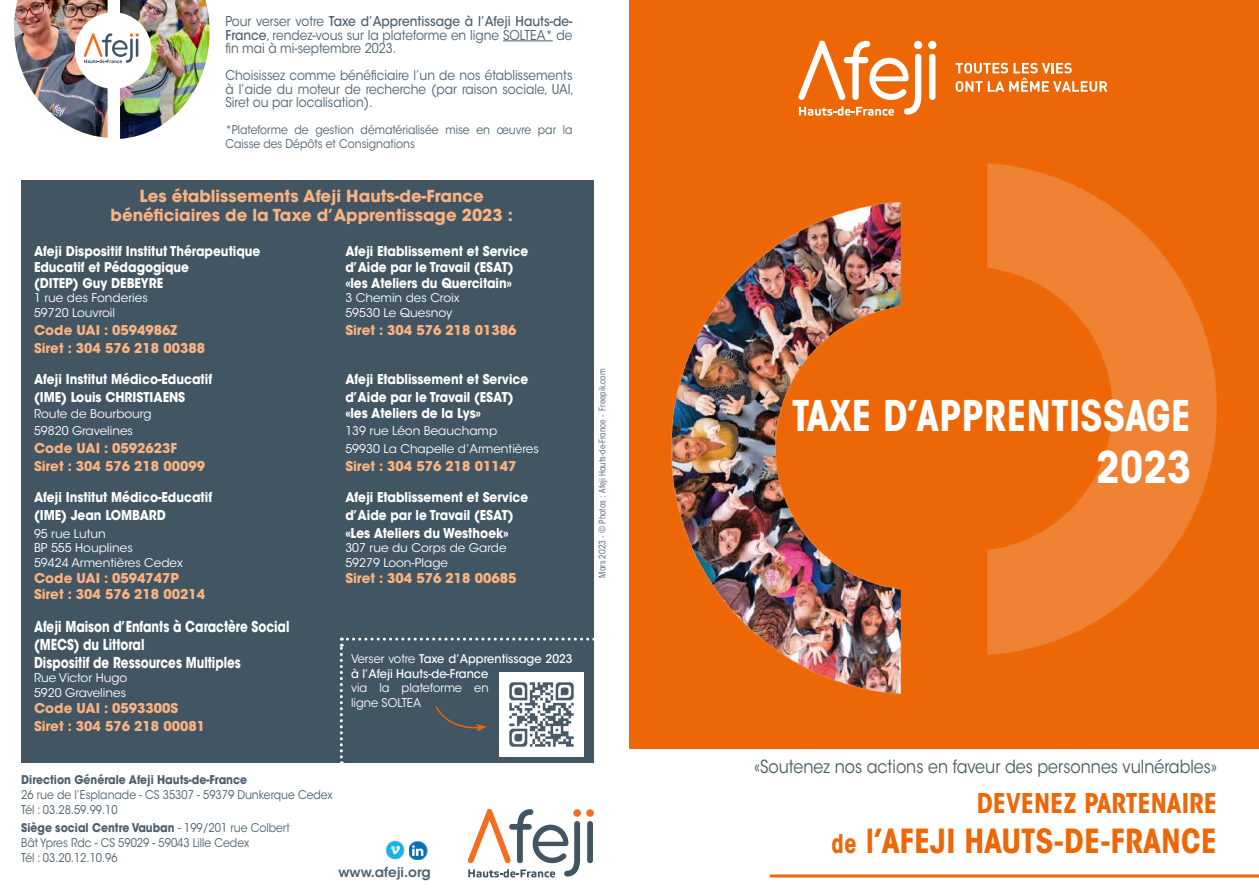
<style>
.page{position:relative;width:1259px;height:893px;background:#fff}
.page>*{position:absolute;margin:0;border:0;box-sizing:border-box;transform-origin:0 0}
.t1{font:700 condensed 43.5px "ITC Avant Garde Std";color:#fff}
.t2{font:700 condensed 42px "ITC Avant Garde Std";color:#fff;scale:.96 1}
.t3{font:700 condensed 33px "ITC Avant Garde Std";color:#ed6707}
.t4{font:700 condensed 27px "ITC Avant Garde Std";color:#ed6707}
.t5{font:18px "ITC Avant Garde Std";color:#485966;scale:.88 1}
.t6{font:700 16.5px/19.8px "ITC Avant Garde Std";color:#f9b281;text-align:center}
.t7{font:700 15px/18px "ITC Avant Garde Std";color:#fff;scale:.8 1}
.t8{font:700 13.5px "ITC Avant Garde Std";color:#fff;scale:.9 1}
.t9{font:13.5px/13.5px "ITC Avant Garde Std";color:#4b5f6f;text-align:justify;scale:.9 1}
.t10{font:700 13.5px/18px "ITC Avant Garde Std";color:#f9b281}
.t11{font:600 13.5px "ITC Avant Garde Std";color:#4b5f6f}
.t12{font:12px/14.4px "ITC Avant Garde Std";color:#fff}
.t13{font:12px/15px "ITC Avant Garde Std";color:#4b5f6f;scale:.9 1}
.t14{font:500 12px/14.4px "ITC Avant Garde Std";color:#fff;scale:.95 1}
.t15{font:700 12px "ITC Avant Garde Std";color:#4b5f6f;scale:.9 1}
.t16{font:12px/14.4px "ITC Avant Garde Std";color:#fff;scale:.95 1}
.t17{font:condensed 9px "ITC Avant Garde Std";color:#4b5f6f}
.s1{font-weight:500}
.s2{font-weight:400}
.s3{font-weight:700}
.s4{font-size:25.5px}
</style>
<div class="page">
<hr style="left:503px;top:41px;width:50px;height:1px;background:#4b5f6f">
<div style="left:21px;top:180px;width:573px;height:582px;background:#425563"></div>
<img style="left:14px;top:0;width:94px;height:138px">
<img style="left:120px;top:0;width:90px;height:139px">
<div style="left:75px;top:12px;width:76px;height:77px;background:#fff;border-radius:50%"></div>
<svg style="left:84px;top:33px;width:55px;height:30px"></svg>
<div style="left:587px;top:821px;width:6px;height:42px;background:#425563;border-radius:3px"></div>
<div style="left:586px;top:809px;width:8px;height:8px;background:#f36e21;border-radius:50%"></div>
<svg style="left:467px;top:809px;width:113px;height:68px"></svg>
<div style="left:629px;top:0;width:630px;height:748px;background:#ed6707"></div>
<img style="left:671px;top:164px;width:546px;height:529px">
<div style="left:914px;top:41px;width:8px;height:8px;background:#fefaf7;border-radius:50%"></div>
<div style="left:929px;top:54px;width:6px;height:46px;background:#fff;border-radius:3px"></div>
<div style="left:928px;top:41px;width:8px;height:8px;background:#fff;border-radius:50%"></div>
<svg style="left:798px;top:40px;width:123px;height:76px"></svg>
<svg style="left:955px;top:63px;width:152px;height:29px"></svg>
<hr style="left:770px;top:874px;width:489px;height:3px;background:#ed6707">
<svg style="left:340px;top:638px;width:254px;height:125px"></svg>
<img style="left:410px;top:841px;width:18px;height:18px">
<img style="left:385px;top:840px;width:25px;height:20px">
<p class="t9" style="left:225px;top:15px;width:387px">Pour verser votre <span class="s1">Taxe d’Apprentissage à l’Afeji Hauts-de-France</span>, rendez-vous sur la plateforme en ligne SOLTEA* de fin mai à mi-septembre 2023.</p>
<p class="t9" style="left:225px;top:69px;width:389px">Choisissez comme bénéficiaire l’un de nos établissements à l’aide du moteur de recherche (par raison sociale, UAI, Siret ou par localisation).</p>
<p class="t13" style="left:225px;top:123px;width:387px;line-height:13.5px">*Plateforme de gestion dématérialisée mise en œuvre par la<br>Caisse des Dépôts et Consignations</p>
<p class="t6" style="left:111px;top:186px;width:404px">Les établissements Afeji Hauts-de-France bénéficiaires de la Taxe d’Apprentissage 2023 :</p>
<p class="t8" style="left:34px;top:242px;width:253px">Afeji Dispositif Institut Thérapeutique</p>
<p class="t8" style="left:345px;top:242px;width:205px">Afeji Etablissement et Service</p>
<p class="t8" style="left:34px;top:258px;width:174px">Educatif et Pédagogique</p>
<p class="t8" style="left:345px;top:258px;width:188px">d’Aide par le Travail (ESAT)</p>
<p class="t8" style="left:34px;top:274px;width:145px">(DITEP) Guy DEBEYRE</p>
<p class="t8" style="left:345px;top:274px;width:187px">«les Ateliers du Quercitain»</p>
<p class="t12" style="left:34px;top:291px;width:115px">1 rue des Fonderies</p>
<p class="t12" style="left:345px;top:291px;width:116px">3 Chemin des Croix</p>
<p class="t12" style="left:34px;top:305px;width:83px">59720 Louvroil</p>
<p class="t12" style="left:345px;top:305px;width:108px">59530 Le Quesnoy</p>
<p class="t10" style="left:34px;top:321px;width:145px">Code UAI : 0594986Z</p>
<p class="t10" style="left:345px;top:321px;width:173px">Siret : 304 576 218 01386</p>
<p class="t10" style="left:34px;top:339px;width:173px">Siret : 304 576 218 00388</p>
<p class="t8" style="left:34px;top:370px;width:199px">Afeji Institut Médico-Educatif</p>
<p class="t8" style="left:345px;top:370px;width:205px">Afeji Etablissement et Service</p>
<p class="t8" style="left:34px;top:388px;width:170px">(IME) Louis CHRISTIAENS</p>
<p class="t8" style="left:345px;top:388px;width:188px">d’Aide par le Travail (ESAT)</p>
<p class="t12" style="left:34px;top:407px;width:119px">Route de Bourbourg</p>
<p class="t8" style="left:345px;top:405px;width:152px">«les Ateliers de la Lys»</p>
<p class="t12" style="left:34px;top:423px;width:100px">59820 Gravelines</p>
<p class="t12" style="left:345px;top:423px;width:153px">139 rue Léon Beauchamp</p>
<p class="t10" style="left:34px;top:438px;width:145px">Code UAI : 0592623F</p>
<p class="t12" style="left:345px;top:441px;width:195px">59930 La Chapelle d’Armentières</p>
<p class="t10" style="left:34px;top:456px;width:173px">Siret : 304 576 218 00099</p>
<p class="t10" style="left:345px;top:456px;width:173px">Siret : 304 576 218 01147</p>
<p class="t8" style="left:34px;top:488px;width:199px">Afeji Institut Médico-Educatif</p>
<p class="t8" style="left:345px;top:488px;width:205px">Afeji Etablissement et Service</p>
<p class="t8" style="left:34px;top:506px;width:148px">(IME) Jean LOMBARD</p>
<p class="t8" style="left:345px;top:506px;width:188px">d’Aide par le Travail (ESAT)</p>
<p class="t12" style="left:34px;top:526px;width:73px">95 rue Lutun</p>
<p class="t8" style="left:345px;top:524px;width:183px">«Les Ateliers du Westhoek»</p>
<p class="t12" style="left:34px;top:541px;width:100px">BP 555 Houplines</p>
<p class="t12" style="left:345px;top:541px;width:163px">307 rue du Corps de Garde</p>
<p class="t12" style="left:34px;top:555px;width:150px">59424 Armentières Cedex</p>
<p class="t12" style="left:345px;top:555px;width:104px">59279 Loon-Plage</p>
<p class="t10" style="left:34px;top:569px;width:147px">Code UAI : 0594747P</p>
<p class="t10" style="left:345px;top:569px;width:173px">Siret : 304 576 218 00685</p>
<p class="t10" style="left:34px;top:585px;width:173px">Siret : 304 576 218 00214</p>
<p class="t7" style="left:34px;top:617px;width:321px">Afeji Maison d’Enfants à Caractère Social (MECS) du Littoral<br>Dispositif de Ressources Multiples</p>
<p class="t12" style="left:34px;top:671px;width:95px">Rue Victor Hugo<br>5920 Gravelines</p>
<p class="t10" style="left:34px;top:699px;width:173px">Code UAI : 0593300S<br>Siret : 304 576 218 00081</p>
<p class="t14" style="left:351px;top:652px;width:235px"><span class="s2">Verser votre</span> Taxe d’Apprentissage 2023 à l’Afeji Hauts-de-France</p>
<p class="t16" style="left:351px;top:681px;width:146px">via la plateforme en ligne SOLTEA</p>
<p class="t15" style="left:21px;top:772px;width:252px">Direction Générale Afeji Hauts-de-France</p>
<p class="t13" style="left:21px;top:787px;width:348px">26 rue de l’Esplanade - CS 35307 - 59379 Dunkerque Cedex<br>Tél : 03.28.59.99.10</p>
<p class="t13" style="left:21px;top:820px;width:300px"><span class="s3">Siège social Centre Vauban</span> - 199/201 rue Colbert<br>Bât Ypres Rdc - CS 59029 - 59043 Lille Cedex<br>Tél : 03.20.12.10.96</p>
<p class="t11" style="left:338px;top:863px;width:94px">www.afeji.org</p>
<p class="t17" style="left:597px;top:578px;width:211px;rotate:-90deg">Mars 2023 - © Photos : Afeji Hauts-de-France - Freepik.com</p>
<h2 class="t2" style="left:792px;top:389px;width:417px">TAXE D’APPRENTISSAGE</h2>
<h1 class="t1" style="left:1096px;top:439px;width:96px">2023</h1>
<h3 class="t5" style="left:754px;top:756px;width:527px">«Soutenez nos actions en faveur des personnes vulnérables»</h3>
<h3 class="t4" style="left:976px;top:786px;width:242px">DEVENEZ PARTENAIRE</h3>
<h3 class="t3" style="left:831px;top:820px;width:387px"><span class="s4">de</span> l’AFEJI HAUTS-DE-FRANCE</h3>
</div>
